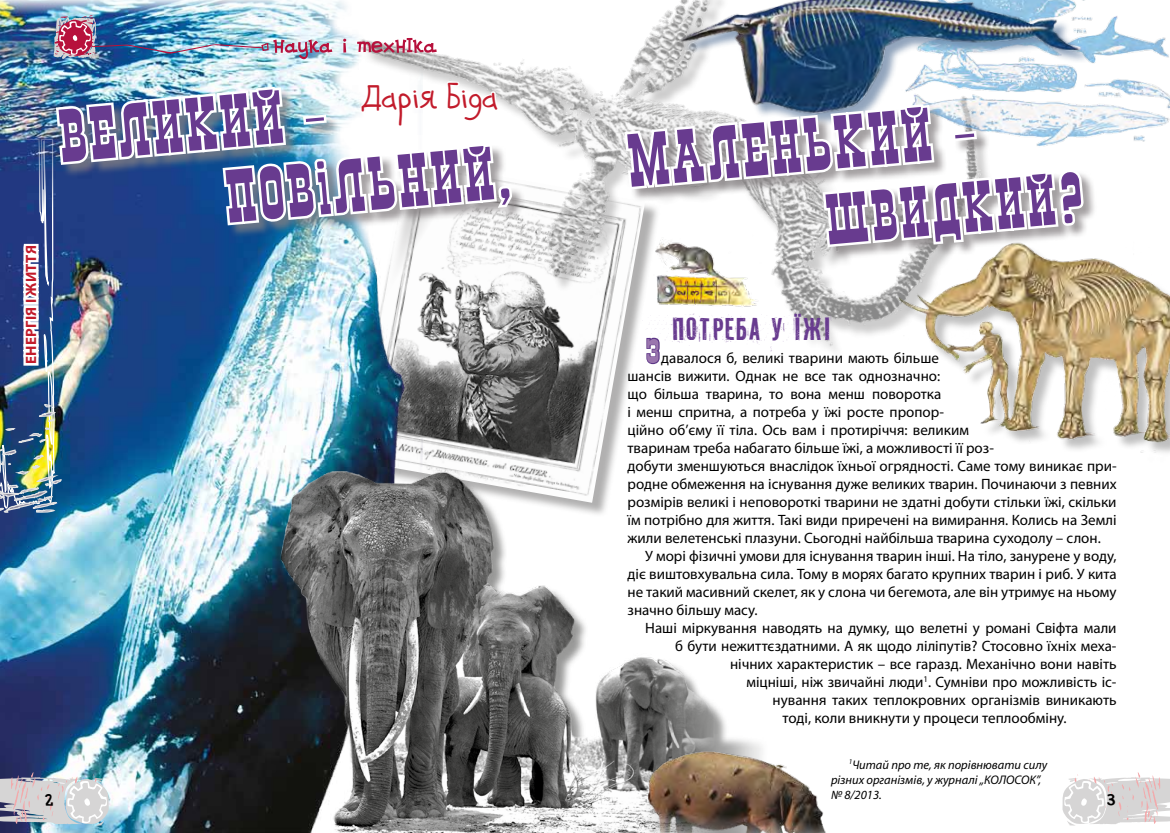
<style>
.page{position:relative;width:1170px;height:833px;background:#fff}
.page>*{position:absolute;margin:0;border:0;box-sizing:border-box;transform-origin:0 0}
.t1{font:78.75px/74.6px "Old Town Normal";color:#683b8f}
.t2{font:75px "Old Town Normal";color:#683b8f}
.t3{font:45px "Old Town Normal";color:#9a76ae}
.t4{font:37.5px "PF Kids Pro Grade Five";color:#c21b2b}
.t5{font:30px "PF Fuel Pro";color:#683b8f}
.t6{font:17.5px "DS Goose";color:#000}
.t7{font:15px/18px "Myriad Pro";color:#000}
.t8{font:700 15px "Myriad Pro";letter-spacing:.02em;color:#c21b2b}
.t9{font:italic 12.5px/15px "Myriad Pro";color:#000}
.s1{font-family:"Orpheus";font-size:45px;color:#ffd100}
.s2{font-size:75px}
</style>
<div class="page">
<img style="left:516px;top:386px;width:111px;height:70px">
<img style="left:516px;top:59px;width:363px;height:327px">
<img style="left:0;top:0;width:345px;height:833px">
<svg style="left:645px;top:336px;width:16px;height:29px"></svg>
<img style="left:1128px;top:36px;width:41px;height:106px">
<img style="left:879px;top:258px;width:290px;height:195px">
<img style="left:632px;top:0;width:496px;height:135px">
<div style="left:57px;top:88px;width:1040px;height:173px;background:#868183;opacity:.75"></div>
<svg style="left:621px;top:101px;width:466px;height:149px"></svg>
<img style="left:267px;top:456px;width:452px;height:377px">
<img style="left:648px;top:231px;width:113px;height:87px">
<img style="left:648px;top:711px;width:178px;height:122px">
<svg style="left:1062px;top:772px;width:107px;height:53px"></svg>
<img style="left:0;top:772px;width:111px;height:53px">
<img style="left:0;top:5px;width:516px;height:508px">
<h3 class="t4" style="left:361px;top:66px;width:138px">Дарія Біда</h3>
<h1 class="t1" style="left:216px;top:89px;width:286px;text-indent:-227px;rotate:-5deg"><span class="s1">„</span> ВЕЛИКИЙ <span class="s2">–<br></span>ПОВiЛЬНИЙ,</h1>
<p class="t8" style="left:21px;top:364px;width:120px;rotate:-90deg">ЕНЕРГІЯ І ЖИТТЯ</p>
<h1 class="t1" style="left:624px;top:127px;width:351px;rotate:-5deg">МАЛЕНЬКИЙ –</h1>
<h2 class="t2" style="left:822px;top:188px;width:259px;rotate:-5deg">ШВИДКИЙ?</h2>
<h3 class="t5" style="left:670px;top:308px;width:163px">Потреба у їжі</h3>
<h3 class="t3" style="left:645px;top:329px;width:16px">з</h3>
<p class="t7" style="left:627px;top:349px;width:490px;text-indent:34px">давалося б, великі тварини мають більше<br>шансів вижити. Однак не все так однозначно:<br>що більша тварина, то вона менш поворотка<br>і менш спритна, а потреба у їжі росте пропор-<br>ційно об’єму її тіла. Ось вам і протиріччя: великим<br>тваринам треба набагато більше їжі, а можливості її роз-<br>добути зменшуються внаслідок їхньої огрядності. Саме тому виникає при&shy;родне обмеження на існування дуже великих тварин. Починаючи з певних розмірів великі і неповороткі тварини не здатні добути стільки їжі, скільки їм потрібно для життя. Такі види приречені на вимирання. Колись на Землі жили велетенські плазуни. Сьогодні найбільша тварина суходолу – слон.</p>
<p class="t7" style="left:627px;top:547px;width:490px;text-align:justify;text-indent:18px">У морі фізичні умови для існування тварин інші. На тіло, занурене у воду, діє виштовхувальна сила. Тому в морях багато крупних тварин і риб. У кита не такий масивний скелет, як у слона чи бегемота, але він утримує на ньому значно більшу масу.</p>
<p class="t7" style="left:645px;top:619px;width:473px">Наші міркування наводять на думку, що велетні у романі Свіфта мали</p>
<p class="t7" style="left:675px;top:637px;width:443px">б бути нежиттєздатними. А як щодо ліліпутів? Стосовно їхніх меха-</p>
<p class="t7" style="left:730px;top:655px;width:388px">нічних характеристик – все гаразд. Механічно вони навіть</p>
<p class="t7" style="left:746px;top:673px;width:371px">міцніші, ніж звичайні люди<sup>1</sup>. Сумніви про можливість іс-</p>
<p class="t7" style="left:772px;top:691px;width:345px">нування таких теплокровних організмів виникають</p>
<p class="t7" style="left:782px;top:709px;width:285px">тоді, коли вникнути у процеси теплообміну.</p>
<p class="t9" style="left:831px;top:756px;width:218px;text-indent:18px"><sup>1</sup>Читай про те, як порівнювати силу різних організмів, у журналі „КОЛОСОК”, № 8/2013.</p>
<p class="t6" style="left:45px;top:789px;width:9px">2</p>
<p class="t6" style="left:1107px;top:789px;width:10px">3</p>
</div>
